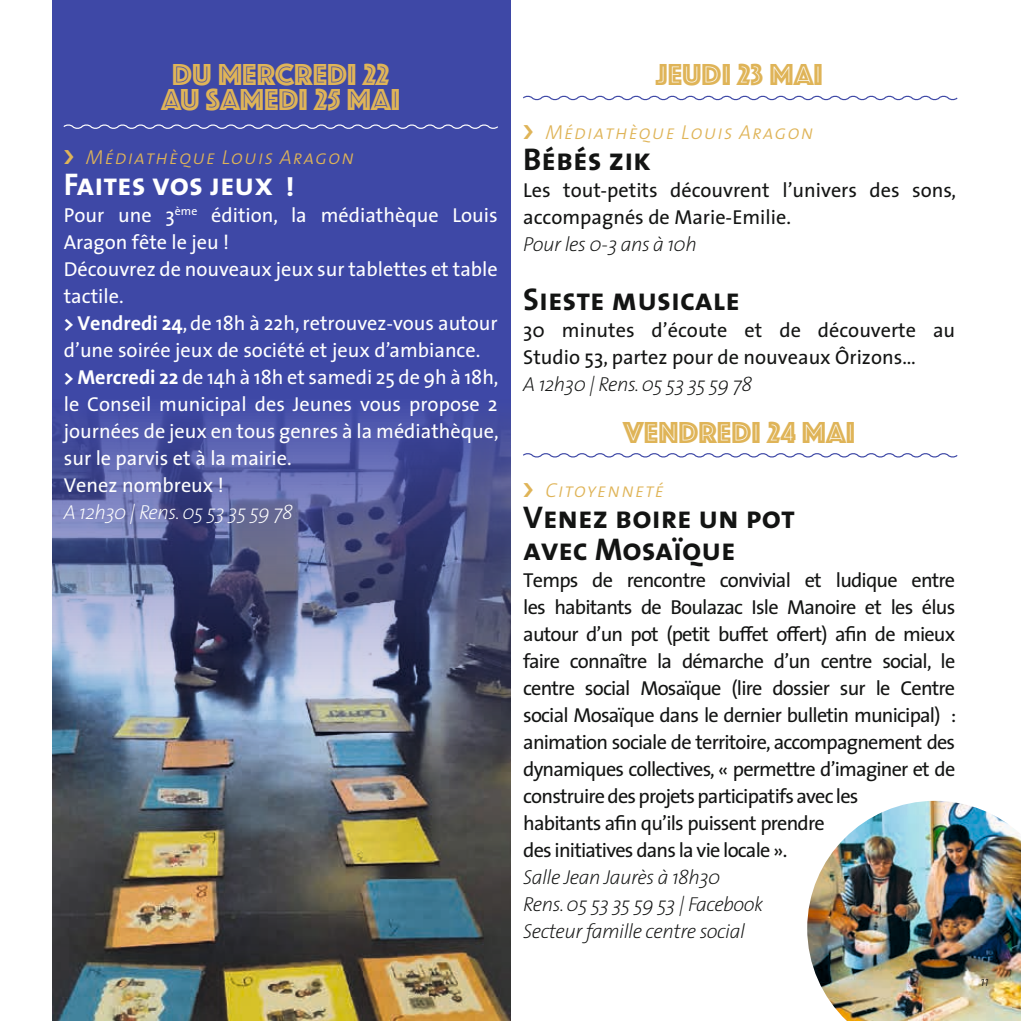
<style>
.page{position:relative;width:1021px;height:1021px;background:#fff}
.page>*{position:absolute;margin:0;border:0;box-sizing:border-box;transform-origin:0 0}
.t1{font:31.5px/31.5px "The Sans Bold Caps";color:#131413}
.t2{font:31.5px/24.8px "Phosphate Inline";color:#dfb458;text-align:center}
.t3{font:31.5px "The Sans Bold Caps";color:#fff}
.t4{font:20.25px/27px "The Sans";letter-spacing:-.04em;color:#131413}
.t5{font:20.25px/27px "The Sans";color:#fff}
.t6{font:20.25px/27px "The Sans";color:#131413}
.t7{font:italic 200 20.25px/27px "The Sans";letter-spacing:-.025em;color:#131413}
.t8{font:20.25px "The Sans Light Italic Caps";letter-spacing:.05em;color:#dfb458}
.t9{font:italic 200 20.25px "The Sans";letter-spacing:-.025em;color:#fff}
.t10{font:italic 200 13.5px "The Sans";color:#131413}
.s1{font-weight:700}
</style>
<div class="page">
<div style="left:52px;top:0;width:458px;height:1020px;background:#3e48a6"></div>
<img style="left:52px;top:413px;width:458px;height:607px">
<img style="left:807px;top:800px;width:213px;height:220px">
<svg style="left:523px;top:95px;width:435px;height:6px"></svg>
<svg style="left:523px;top:453px;width:435px;height:5px"></svg>
<svg style="left:63px;top:124px;width:435px;height:5px"></svg>
<h1 class="t2" style="left:161px;top:60px;width:240px">DU MERCREDI 22<br>AU SAMEDI 25 MAI</h1>
<p class="t8" style="left:86px;top:146px;width:270px">Médiathèque Louis Aragon</p>
<h1 class="t3" style="left:64px;top:158px;width:232px">Faites vos jeux !</h1>
<p class="t5" style="left:64px;top:201px;width:436px">Pour une 3<sup>ème</sup> édition, la médiathèque Louis Aragon fête le jeu !<br>Découvrez de nouveaux jeux sur tablettes et table tactile.<br><span class="s1">&gt; Vendredi 24</span>, de 18h à 22h, retrouvez-vous autour d’une soirée jeux de société et jeux d’ambiance.<br><span class="s1">&gt; Mercredi 22</span> de 14h à 18h et samedi 25 de 9h à 18h, le Conseil municipal des Jeunes vous propose 2 journées de jeux en tous genres à la médiathèque, sur le parvis et à la mairie.<br>Venez nombreux !</p>
<p class="t9" style="left:64px;top:495px;width:230px">A 12h30 | Rens. 05 53 35 59 78</p>
<h1 class="t2" style="left:655px;top:60px;width:168px">JEUDI 23 MAI</h1>
<p class="t8" style="left:545px;top:121px;width:270px">Médiathèque Louis Aragon</p>
<h1 class="t1" style="left:523px;top:143px;width:129px">Bébés zik</h1>
<p class="t6" style="left:523px;top:176px;width:434px">Les tout-petits découvrent l’univers des sons, accompagnés de Marie-Emilie.</p>
<p class="t7" style="left:523px;top:230px;width:175px">Pour les 0-3 ans à 10h</p>
<h1 class="t1" style="left:523px;top:283px;width:218px">Sieste musicale</h1>
<p class="t6" style="left:523px;top:316px;width:433px">30 minutes d’écoute et de découverte au<br>Studio 53, partez pour de nouveaux Ôrizons…</p>
<p class="t7" style="left:523px;top:370px;width:230px">A 12h30 | Rens. 05 53 35 59 78</p>
<h1 class="t2" style="left:623px;top:418px;width:233px">VENDREDI 24 MAI</h1>
<p class="t8" style="left:545px;top:479px;width:120px">Citoyenneté</p>
<h1 class="t1" style="left:523px;top:501px;width:273px">Venez boire un pot avec Mosaïque</h1>
<p class="t4" style="left:523px;top:566px;width:434px">Temps de rencontre convivial et ludique entre les habitants de Boulazac Isle Manoire et les élus autour d’un pot (petit buffet offert) afin de mieux faire connaître la démarche d’un centre social, le centre social Mosaïque (lire dossier sur le Centre social Mosaïque dans le dernier bulletin municipal) : animation sociale de territoire, accompagnement des dynamiques collectives, « permettre d’imaginer et de construire des projets participatifs avec les<br>habitants afin qu’ils puissent prendre<br>des initiatives dans la vie locale ».</p>
<p class="t7" style="left:523px;top:862px;width:241px">Salle Jean Jaurès à 18h30<br>Rens. 05 53 35 59 53 | Facebook<br>Secteur famille centre social</p>
<p class="t10" style="left:980px;top:970px;width:10px">11</p>
</div>
